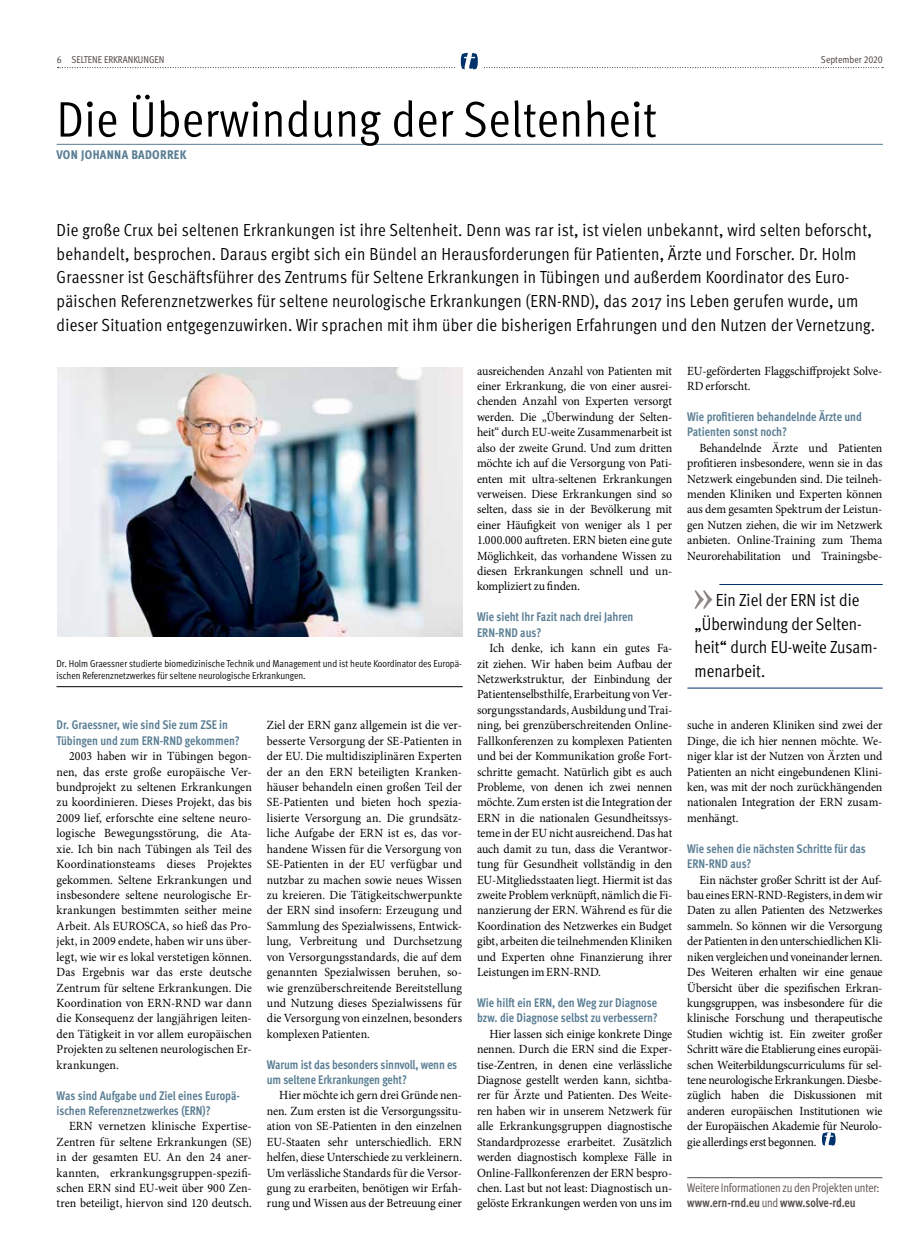
<style>
.page{position:relative;width:904px;height:1241px;background:#fff}
.page>*{position:absolute;margin:0;border:0;box-sizing:border-box;transform-origin:0 0}
.t1{font:50px "Meta Cond Normal";letter-spacing:.01em;color:#000}
.t2{font:17.5px/23.8px "Meta Cond Normal";letter-spacing:.015em;color:#000}
.t3{font:12.5px/15.4px "Minion Pro";letter-spacing:-.005em;color:#000;text-align:justify;scale:.95 1}
.t4{font:700 12.5px/15.4px "Meta Cond";color:#597d93;scale:.95 1}
.t5{font:12.5px "Meta Cond Normal";letter-spacing:-.015em;color:#544d48;scale:.95 1}
.t6{font:700 12.5px "Meta Cond";letter-spacing:-.005em;color:#544d48;scale:.95 1}
.t7{font:800 12.5px "Meta Cond";letter-spacing:.025em;color:#597d93}
.t8{font:10px/12px "Meta Cond Normal";color:#000}
.t9{font:10px "Meta Cond";color:#544d48}
.s1{font-family:"Meta Cond Book Expert"}
.s2{font-family:"Meta Cond Normal";font-weight:400}
</style>
<div class="page">
<svg style="left:58px;top:53px;width:825px;height:17px"></svg>
<hr style="left:687px;top:1177px;width:195px;height:1px;background:#544d48">
<svg style="left:822px;top:1132px;width:13px;height:13px"></svg>
<img style="left:57px;top:368px;width:406px;height:268px">
<hr style="left:57px;top:686px;width:405px;height:1px;background:#000">
<hr style="left:57px;top:144px;width:825px;height:1px;background:#597d93">
<hr style="left:719px;top:584px;width:163px;height:1px;background:#00326d">
<hr style="left:687px;top:687px;width:195px;height:1px;background:#00326d">
<svg style="left:694px;top:590px;width:18px;height:19px"></svg>
<p class="t9" style="left:57px;top:55px;width:109px"><span class="s1">6</span> SELTENE ERKRANKUNGEN</p>
<p class="t9" style="left:821px;top:56px;width:63px">September <span class="s1">2020</span></p>
<h1 class="t1" style="left:57px;top:95px;width:602px">Die Überwindung der Seltenheit</h1>
<p class="t7" style="left:57px;top:150px;width:131px">VON JOHANNA BADORREK</p>
<p class="t2" style="left:57px;top:218px;width:820px">Die große Crux bei seltenen Erkrankungen ist ihre Seltenheit. Denn was rar ist, ist vielen unbekannt, wird selten beforscht, behandelt, besprochen. Daraus ergibt sich ein Bündel an Herausforderungen für Patienten, Ärzte und Forscher. Dr. Holm Graessner ist Geschäftsführer des Zentrums für Seltene Erkrankungen in Tübingen und außerdem Koordinator des Euro&shy;päischen Referenznetzwerkes für seltene neurologische Erkrankungen (ERN-RND), das 2017 ins Leben gerufen wurde, um dieser Situation entgegenzuwirken. Wir sprachen mit ihm über die bisherigen Erfahrungen und den Nutzen der Vernetzung.</p>
<p class="t8" style="left:57px;top:658px;width:407px">Dr. Holm Graessner studierte biomedizinische Technik und Management und ist heute Koordinator des Europä&shy;ischen Referenznetzwerkes für seltene neurologische Erkrankungen.</p>
<p class="t4" style="left:57px;top:717px;width:194px">Dr. Graessner, wie sind Sie zum ZSE in<br>Tübingen und zum ERN-RND gekommen?</p>
<p class="t3" style="left:57px;top:749px;width:207px;text-indent:12px">2003 haben wir in Tübingen begon&shy;nen, das erste große europäische Ver&shy;bundprojekt zu seltenen Erkrankungen zu koordinieren. Dieses Projekt, das bis 2009 lief, erforschte eine seltene neuro&shy;logische Bewegungsstörung, die Ata&shy;xie. Ich bin nach Tübingen als Teil des Koordinationsteams dieses Projektes gekommen. Seltene Erkrankungen und insbesondere seltene neurologische Er&shy;krankungen bestimmten seither meine Arbeit. Als EUROSCA, so hieß das Pro&shy;jekt, in 2009 endete, haben wir uns über&shy;legt, wie wir es lokal verstetigen können.<br>Das Ergebnis war das erste deutsche Zentrum für seltene Erkrankungen. Die Koordination von ERN-RND war dann die Konsequenz der langjährigen leiten&shy;den Tätigkeit in vor allem europäischen Projekten zu seltenen neurologischen Er&shy;krankungen.</p>
<p class="t4" style="left:57px;top:1087px;width:194px">Was sind Aufgabe und Ziel eines Europä&shy;ischen Referenznetzwerkes (ERN)?</p>
<p class="t3" style="left:57px;top:1119px;width:207px;text-indent:12px">ERN vernetzen klinische Expertise-Zentren für seltene Erkrankungen (SE) in der gesamten EU. An den 24 aner&shy;kannten, erkrankungsgruppen-spezifi&shy;schen ERN sind EU-weit über 900 Zen&shy;tren beteiligt, hiervon sind 120 deutsch.</p>
<p class="t3" style="left:267px;top:718px;width:207px">Ziel der ERN ganz allgemein ist die ver&shy;besserte Versorgung der SE-Patienten in der EU. Die multidisziplinären Experten der an den ERN beteiligten Kranken&shy;häuser behandeln einen großen Teil der SE-Patienten und bieten hoch spezia&shy;lisierte Versorgung an. Die grundsätz&shy;liche Aufgabe der ERN ist es, das vor&shy;handene Wissen für die Versorgung von SE-Patienten in der EU verfügbar und nutzbar zu machen sowie neues Wissen zu kreieren. Die Tätigkeitschwerpunkte der ERN sind insofern: Erzeugung und Sammlung des Spezialwissens, Entwick&shy;lung, Verbreitung und Durchsetzung von Versorgungsstandards, die auf dem genannten Spezialwissen beruhen, so&shy;wie grenzüberschreitende Bereitstellung und Nutzung dieses Spezialwissens für die Versorgung von einzelnen, besonders komplexen Patienten.</p>
<p class="t4" style="left:267px;top:1056px;width:202px">Warum ist das besonders sinnvoll, wenn es um seltene Erkrankungen geht?</p>
<p class="t3" style="left:267px;top:1088px;width:207px;text-indent:12px">Hier möchte ich gern drei Gründe nen&shy;nen. Zum ersten ist die Versorgungssitu&shy;ation von SE-Patienten in den einzelnen EU-Staaten sehr unterschiedlich. ERN helfen, diese Unterschiede zu verkleinern.<br>Um verlässliche Standards für die Versor&shy;gung zu erarbeiten, benötigen wir Erfah&shy;rung und Wissen aus der Betreuung einer</p>
<p class="t3" style="left:477px;top:363px;width:207px">ausreichenden Anzahl von Patienten mit einer Erkrankung, die von einer ausrei&shy;chenden Anzahl von Experten versorgt werden. Die „Überwindung der Selten&shy;heit“ durch EU-weite Zusammenarbeit ist also der zweite Grund. Und zum dritten möchte ich auf die Versorgung von Pati&shy;enten mit ultra-seltenen Erkrankungen verweisen. Diese Erkrankungen sind so selten, dass sie in der Bevölkerung mit einer Häufigkeit von weniger als 1 per 1.000.000 auftreten. ERN bieten eine gute Möglichkeit, das vorhandene Wissen zu diesen Erkrankungen schnell und un&shy;kompliziert zu finden.</p>
<p class="t4" style="left:477px;top:609px;width:166px">Wie sieht Ihr Fazit nach drei Jahren<br>ERN-RND aus?</p>
<p class="t3" style="left:477px;top:641px;width:207px;text-indent:12px">Ich denke, ich kann ein gutes Fa&shy;zit ziehen. Wir haben beim Aufbau der Netzwerkstruktur, der Einbindung der Patientenselbsthilfe, Erarbeitung von Ver&shy;sorgungsstandards, Ausbildung und Trai&shy;ning, bei grenzüberschreitenden Online-Fallkonferenzen zu komplexen Patienten und bei der Kommunikation große Fort&shy;schritte gemacht. Natürlich gibt es auch Probleme, von denen ich zwei nennen möchte. Zum ersten ist die Integration der ERN in die nationalen Gesundheitssys&shy;teme in der EU nicht ausreichend. Das hat auch damit zu tun, dass die Verantwor&shy;tung für Gesundheit vollständig in den EU-Mitgliedsstaaten liegt. Hiermit ist das zweite Problem verknüpft, nämlich die Fi&shy;nanzierung der ERN. Während es für die Koordination des Netzwerkes ein Budget gibt, arbeiten die teilnehmenden Kliniken und Experten ohne Finanzierung ihrer Leistungen im ERN-RND.</p>
<p class="t4" style="left:477px;top:994px;width:192px">Wie hilft ein ERN, den Weg zur Diagnose bzw. die Diagnose selbst zu verbessern?</p>
<p class="t3" style="left:477px;top:1026px;width:207px;text-indent:12px">Hier lassen sich einige konkrete Dinge nennen. Durch die ERN sind die Exper&shy;tise-Zentren, in denen eine verlässliche Diagnose gestellt werden kann, sichtba&shy;rer für Ärzte und Patienten. Des Weite&shy;ren haben wir in unserem Netzwerk für alle Erkrankungsgruppen diagnostische Standardprozesse erarbeitet. Zusätzlich werden diagnostisch komplexe Fälle in Online-Fallkonferenzen der ERN bespro&shy;chen. Last but not least: Diagnostisch un&shy;gelöste Erkrankungen werden von uns im</p>
<p class="t3" style="left:687px;top:363px;width:207px">EU-geförderten Flaggschiffprojekt Solve-<br>RD erforscht.</p>
<p class="t4" style="left:687px;top:409px;width:185px">Wie profitieren behandelnde Ärzte und<br>Patienten sonst noch?</p>
<p class="t3" style="left:687px;top:440px;width:207px;text-indent:12px">Behandelnde Ärzte und Patienten profitieren insbesondere, wenn sie in das Netzwerk eingebunden sind. Die teilneh&shy;menden Kliniken und Experten können aus dem gesamten Spektrum der Leistun&shy;gen Nutzen ziehen, die wir im Netzwerk anbieten. Online-Training zum Thema Neurorehabilitation und Trainingsbe-</p>
<h2 class="t2" style="left:694px;top:588px;width:184px;text-indent:21px">Ein Ziel der ERN ist die „Überwindung der Selten&shy;heit“ durch EU-weite Zusam&shy;menarbeit.</h2>
<p class="t3" style="left:687px;top:718px;width:207px">suche in anderen Kliniken sind zwei der Dinge, die ich hier nennen möchte. We&shy;niger klar ist der Nutzen von Ärzten und Patienten an nicht eingebundenen Klini&shy;ken, was mit der noch zurückhängenden nationalen Integration der ERN zusam&shy;menhängt.</p>
<p class="t4" style="left:687px;top:840px;width:189px">Wie sehen die nächsten Schritte für das<br>ERN-RND aus?</p>
<p class="t3" style="left:687px;top:872px;width:207px;text-indent:12px">Ein nächster großer Schritt ist der Auf&shy;bau eines ERN-RND-Registers, in dem wir Daten zu allen Patienten des Netzwerkes sammeln. So können wir die Versorgung der Patienten in den unterschiedlichen Kli&shy;niken vergleichen und voneinander lernen.<br>Des Weiteren erhalten wir eine genaue Übersicht über die spezifischen Erkran&shy;kungsgruppen, was insbesondere für die klinische Forschung und therapeutische Studien wichtig ist. Ein zweiter großer Schritt wäre die Etablierung eines europäi&shy;schen Weiterbildungscurriculums für sel&shy;tene neurologische Erkrankungen. Diesbe&shy;züglich haben die Diskussionen mit anderen europäischen Institutionen wie der Europäischen Akademie für Neurolo&shy;gie allerdings erst begonnen.</p>
<p class="t5" style="left:687px;top:1181px;width:204px">Weitere Informationen zu den Projekten unter:</p>
<p class="t6" style="left:687px;top:1196px;width:179px">www.ern-rnd.eu <span class="s2">und</span> www.solve-rd.eu</p>
</div>
